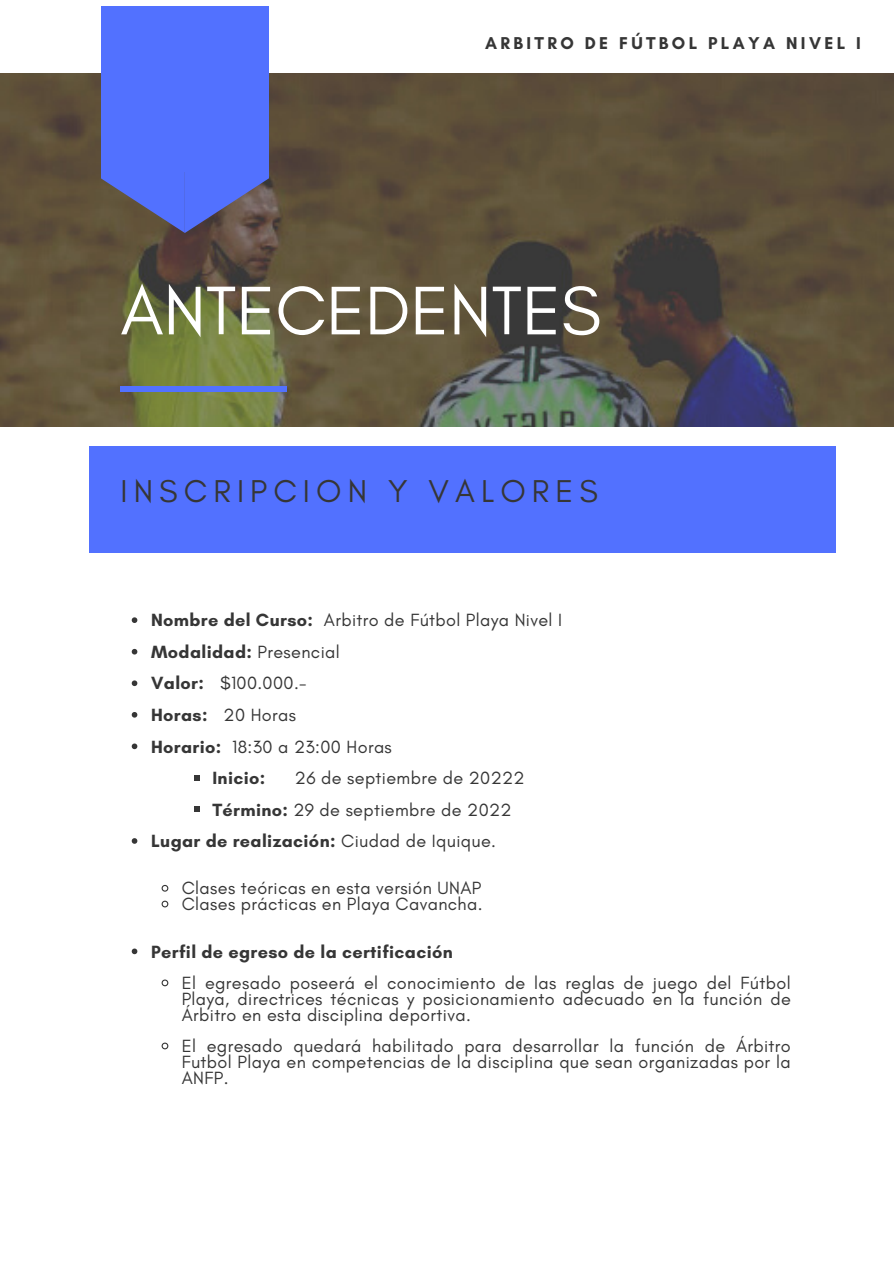
<style>
.page{position:relative;width:894px;height:1264px;background:#fff}
.page>*{position:absolute;margin:0;border:0;box-sizing:border-box;transform-origin:0 0}
.t1{font:69.9px "Glacial Indifference";color:#fff}
.t2{font:32.25px "Glacial Indifference";letter-spacing:.19em;color:#363636}
.t3{font:18px/15.8px "Glacial Indifference";letter-spacing:.02em;color:#363636;text-align:justify}
.t4{font:700 18px "Glacial Indifference";letter-spacing:.02em;color:#363636}
.t5{font:700 17.4px "Glacial Indifference";letter-spacing:.19em;color:#363636}
.s1{font-weight:700}
.s2{font-weight:400}
</style>
<div class="page">
<img style="left:0;top:74px;width:893px;height:352px">
<div style="left:101px;top:7px;width:167px;height:165px;background:#5271ff"></div>
<svg style="left:101px;top:172px;width:167px;height:61px"></svg>
<div style="left:120px;top:386px;width:167px;height:6px;background:#5271ff"></div>
<div style="left:89px;top:447px;width:746px;height:105px;background:#5271ff"></div>
<svg style="left:132px;top:617px;width:5px;height:6px"></svg>
<svg style="left:132px;top:649px;width:5px;height:5px"></svg>
<svg style="left:132px;top:680px;width:5px;height:6px"></svg>
<svg style="left:132px;top:712px;width:5px;height:5px"></svg>
<svg style="left:132px;top:743px;width:5px;height:6px"></svg>
<svg style="left:194px;top:775px;width:5px;height:5px"></svg>
<svg style="left:194px;top:806px;width:5px;height:6px"></svg>
<svg style="left:132px;top:838px;width:5px;height:5px"></svg>
<svg style="left:161px;top:884px;width:8px;height:8px"></svg>
<svg style="left:161px;top:900px;width:8px;height:8px"></svg>
<svg style="left:132px;top:948px;width:5px;height:6px"></svg>
<svg style="left:161px;top:979px;width:8px;height:8px"></svg>
<svg style="left:161px;top:1042px;width:8px;height:8px"></svg>
<p class="t5" style="left:485px;top:32px;width:377px">ARBITRO DE FÚTBOL PLAYA NIVEL I</p>
<h1 class="t1" style="left:120px;top:268px;width:482px">ANTECEDENTES</h1>
<h2 class="t2" style="left:120px;top:471px;width:479px">INSCRIPCION Y VALORES</h2>
<p class="t3" style="left:151px;top:612px;width:412px"><span class="s1">Nombre del Curso:</span> Arbitro de Fútbol Playa Nivel I</p>
<p class="t4" style="left:151px;top:640px;width:190px">Modalidad: <span class="s2">Presencial</span></p>
<p class="t3" style="left:151px;top:675px;width:157px"><span class="s1">Valor:</span> $100.000.-</p>
<p class="t3" style="left:151px;top:706px;width:146px"><span class="s1">Horas:</span> 20 Horas</p>
<p class="t3" style="left:151px;top:738px;width:242px"><span class="s1">Horario:</span> 18:30 a 23:00 Horas</p>
<p class="t4" style="left:212px;top:767px;width:54px">Inicio:</p>
<p class="t3" style="left:295px;top:770px;width:231px">26 de septiembre de 20222</p>
<p class="t3" style="left:212px;top:801px;width:301px"><span class="s1">Término:</span> 29 de septiembre de 2022</p>
<p class="t4" style="left:151px;top:830px;width:346px">Lugar de realización: <span class="s2">Ciudad de Iquique.</span></p>
<p class="t3" style="left:182px;top:880px;width:302px">Clases teóricas en esta versión UNAP<br>Clases prácticas en Playa Cavancha.</p>
<p class="t4" style="left:151px;top:940px;width:303px">Perfil de egreso de la certificación</p>
<p class="t3" style="left:182px;top:974px;width:610px">El egresado poseerá el conocimiento de las reglas de juego del Fútbol Playa, directrices técnicas y posicionamiento adecuado en la función de Árbitro en esta disciplina deportiva.</p>
<p class="t3" style="left:182px;top:1037px;width:610px">El egresado quedará habilitado para desarrollar la función de Árbitro Futbol Playa en competencias de la disciplina que sean organizadas por la ANFP.</p>
</div>
